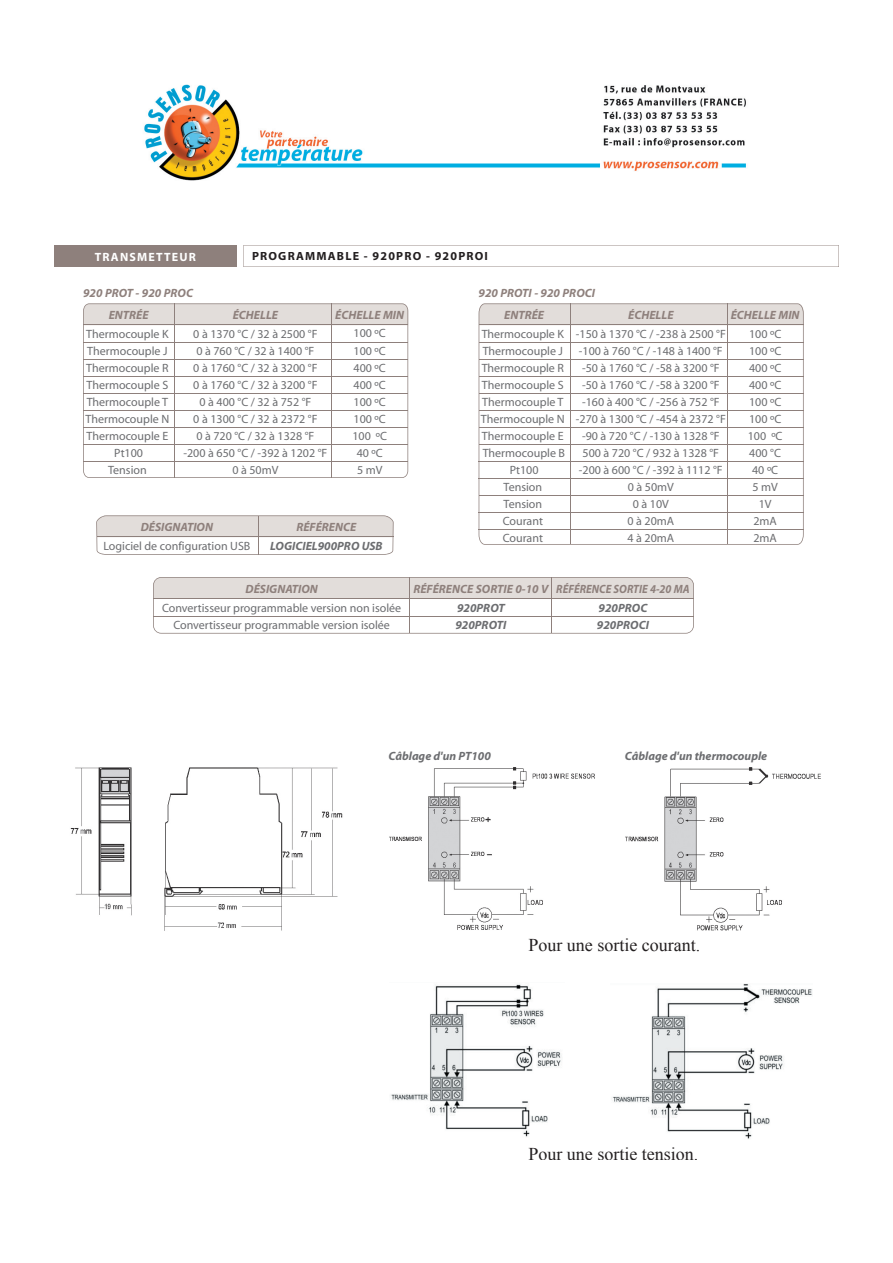
<style>
.page{position:relative;width:893px;height:1263px;background:#fff}
.page>*{position:absolute;margin:0;border:0;box-sizing:border-box;transform-origin:0 0}
.t1{font:18px "Times New Roman";color:#231f20}
.t2{font:12px/17px "Myriad";color:#6c6d70;text-align:center}
.t3{font:italic 700 12px "Myriad";color:#8e807c}
.t4{font:italic 700 12px/17px "Myriad";color:#6c6d70}
.t5{font:700 12px "Myriad";letter-spacing:.1em;color:#231f20}
.t6{font:italic 700 12px "Myriad";color:#8e807c;scale:.92 1}
.t7{font:700 12px "Myriad";letter-spacing:.1em;color:#fff}
</style>
<div class="page">
<div style="left:54px;top:245px;width:183px;height:22px;background:#8e807c"></div>
<svg style="left:243px;top:245px;width:596px;height:22px"></svg>
<img style="left:70px;top:767px;width:273px;height:164px">
<img style="left:389px;top:767px;width:206px;height:163px">
<img style="left:625px;top:767px;width:196px;height:164px">
<img style="left:144px;top:84px;width:602px;height:97px">
<svg style="left:153px;top:577px;width:541px;height:57px"></svg>
<hr style="left:409px;top:577px;width:1px;height:56px;background:#8e807c">
<hr style="left:153px;top:598px;width:540px;height:1px;background:#8e807c">
<hr style="left:153px;top:616px;width:541px;height:1px;background:#8e807c">
<hr style="left:552px;top:577px;width:1px;height:56px;background:#8e807c">
<svg style="left:83px;top:303px;width:325px;height:175px"></svg>
<hr style="left:174px;top:304px;width:1px;height:174px;background:#8e807c">
<hr style="left:84px;top:324px;width:324px;height:1px;background:#8e807c">
<hr style="left:84px;top:342px;width:324px;height:1px;background:#8e807c">
<hr style="left:84px;top:359px;width:324px;height:1px;background:#8e807c">
<hr style="left:84px;top:376px;width:324px;height:1px;background:#8e807c">
<hr style="left:84px;top:410px;width:324px;height:1px;background:#8e807c">
<hr style="left:84px;top:427px;width:324px;height:1px;background:#8e807c">
<hr style="left:84px;top:393px;width:324px;height:1px;background:#8e807c">
<hr style="left:84px;top:444px;width:324px;height:1px;background:#8e807c">
<hr style="left:84px;top:461px;width:324px;height:1px;background:#8e807c">
<hr style="left:331px;top:304px;width:1px;height:174px;background:#8e807c">
<svg style="left:479px;top:303px;width:325px;height:242px"></svg>
<hr style="left:570px;top:304px;width:1px;height:240px;background:#8e807c">
<hr style="left:479px;top:324px;width:325px;height:1px;background:#8e807c">
<hr style="left:479px;top:342px;width:325px;height:1px;background:#8e807c">
<hr style="left:479px;top:359px;width:325px;height:1px;background:#8e807c">
<hr style="left:479px;top:376px;width:325px;height:1px;background:#8e807c">
<hr style="left:479px;top:410px;width:325px;height:1px;background:#8e807c">
<hr style="left:479px;top:427px;width:325px;height:1px;background:#8e807c">
<hr style="left:479px;top:393px;width:325px;height:1px;background:#8e807c">
<hr style="left:479px;top:444px;width:325px;height:1px;background:#8e807c">
<hr style="left:727px;top:304px;width:1px;height:240px;background:#8e807c">
<hr style="left:479px;top:461px;width:325px;height:1px;background:#8e807c">
<hr style="left:479px;top:478px;width:325px;height:1px;background:#8e807c">
<hr style="left:479px;top:495px;width:325px;height:1px;background:#8e807c">
<hr style="left:479px;top:512px;width:325px;height:1px;background:#8e807c">
<hr style="left:479px;top:529px;width:325px;height:1px;background:#8e807c">
<svg style="left:96px;top:515px;width:298px;height:40px"></svg>
<hr style="left:97px;top:536px;width:296px;height:1px;background:#8e807c">
<hr style="left:258px;top:516px;width:1px;height:39px;background:#8e807c">
<img style="left:391px;top:984px;width:171px;height:153px">
<img style="left:612px;top:983px;width:200px;height:156px">
<p class="t7" style="left:95px;top:250px;width:103px">TRANSMETTEUR</p>
<p class="t5" style="left:252px;top:250px;width:237px">PROGRAMMABLE - 920PRO - 920PROI</p>
<p class="t3" style="left:83px;top:287px;width:111px">920 PROT - 920 PROC</p>
<p class="t3" style="left:109px;top:309px;width:41px">ENTRÉE</p>
<p class="t2" style="left:86px;top:326px;width:85px">Thermocouple K<br>Thermocouple J<br>Thermocouple R<br>Thermocouple S<br>Thermocouple T<br>Thermocouple N<br>Thermocouple E<br>Pt100<br>Tension</p>
<p class="t3" style="left:233px;top:309px;width:47px">ÉCHELLE</p>
<p class="t2" style="left:183px;top:326px;width:145px">0 à 1370 °C / 32 à 2500 °F<br>0 à 760 °C / 32 à 1400 °F<br>0 à 1760 °C / 32 à 3200 °F<br>0 à 1760 °C / 32 à 3200 °F<br>0 à 400 °C / 32 à 752 °F<br>0 à 1300 °C / 32 à 2372 °F<br>0 à 720 °C / 32 à 1328 °F<br>-200 à 650 °C / -392 à 1202 °F<br>0 à 50mV</p>
<p class="t3" style="left:335px;top:309px;width:70px">ÉCHELLE MIN</p>
<p class="t2" style="left:352px;top:325px;width:36px">100 ºC<br>100 ºC<br>400 ºC<br>400 ºC<br>100 ºC<br>100 ºC<br>100 ºC<br>40 ºC<br>5 mV</p>
<p class="t3" style="left:141px;top:521px;width:74px">DÉSIGNATION</p>
<p class="t2" style="left:103px;top:538px;width:149px">Logiciel de configuration USB</p>
<p class="t3" style="left:296px;top:521px;width:61px">RÉFÉRENCE</p>
<p class="t4" style="left:270px;top:538px;width:114px">LOGICIEL900PRO USB</p>
<p class="t3" style="left:479px;top:287px;width:118px">920 PROTI - 920 PROCI</p>
<p class="t3" style="left:504px;top:309px;width:41px">ENTRÉE</p>
<p class="t2" style="left:481px;top:326px;width:86px">Thermocouple K<br>Thermocouple J<br>Thermocouple R<br>Thermocouple S<br>Thermocouple T<br>Thermocouple N<br>Thermocouple E<br>Thermocouple B<br>Pt100<br>Tension<br>Tension<br>Courant<br>Courant</p>
<p class="t3" style="left:628px;top:309px;width:47px">ÉCHELLE</p>
<p class="t2" style="left:576px;top:326px;width:152px">-150 à 1370 °C / -238 à 2500 °F -100 à 760 °C / -148 à 1400 °F -50 à 1760 °C / -58 à 3200 °F -50 à 1760 °C / -58 à 3200 °F -160 à 400 °C / -256 à 752 °F -270 à 1300 °C / -454 à 2372 °F -90 à 720 °C / -130 à 1328 °F<br>500 à 720 °C / 932 à 1328 °F -200 à 600 °C / -392 à 1112 °F<br>0 à 50mV<br>0 à 10V<br>0 à 20mA<br>4 à 20mA</p>
<p class="t3" style="left:731px;top:309px;width:70px">ÉCHELLE MIN</p>
<p class="t2" style="left:748px;top:326px;width:36px">100 ºC<br>100 ºC<br>400 ºC<br>400 ºC<br>100 ºC<br>100 ºC<br>100 ºC<br>400 °C<br>40 ºC<br>5 mV<br>1V<br>2mA<br>2mA</p>
<p class="t3" style="left:245px;top:582px;width:74px">DÉSIGNATION</p>
<p class="t2" style="left:162px;top:600px;width:241px">Convertisseur programmable version non isolée<br>Convertisseur programmable version isolée</p>
<p class="t3" style="left:413px;top:582px;width:137px">RÉFÉRENCE SORTIE 0-10 V</p>
<p class="t4" style="left:455px;top:599px;width:52px">920PROT<br>920PROTI</p>
<p class="t6" style="left:556px;top:582px;width:147px">RÉFÉRENCE SORTIE 4-20 MA</p>
<p class="t4" style="left:597px;top:599px;width:54px">920PROC<br>920PROCI</p>
<p class="t4" style="left:388px;top:748px;width:104px">Câblage d'un PT100</p>
<p class="t4" style="left:625px;top:748px;width:144px">Câblage d'un thermocouple</p>
<h1 class="t1" style="left:528px;top:933px;width:173px">Pour une sortie courant.</h1>
<h1 class="t1" style="left:528px;top:1141px;width:171px">Pour une sortie tension.</h1>
</div>
